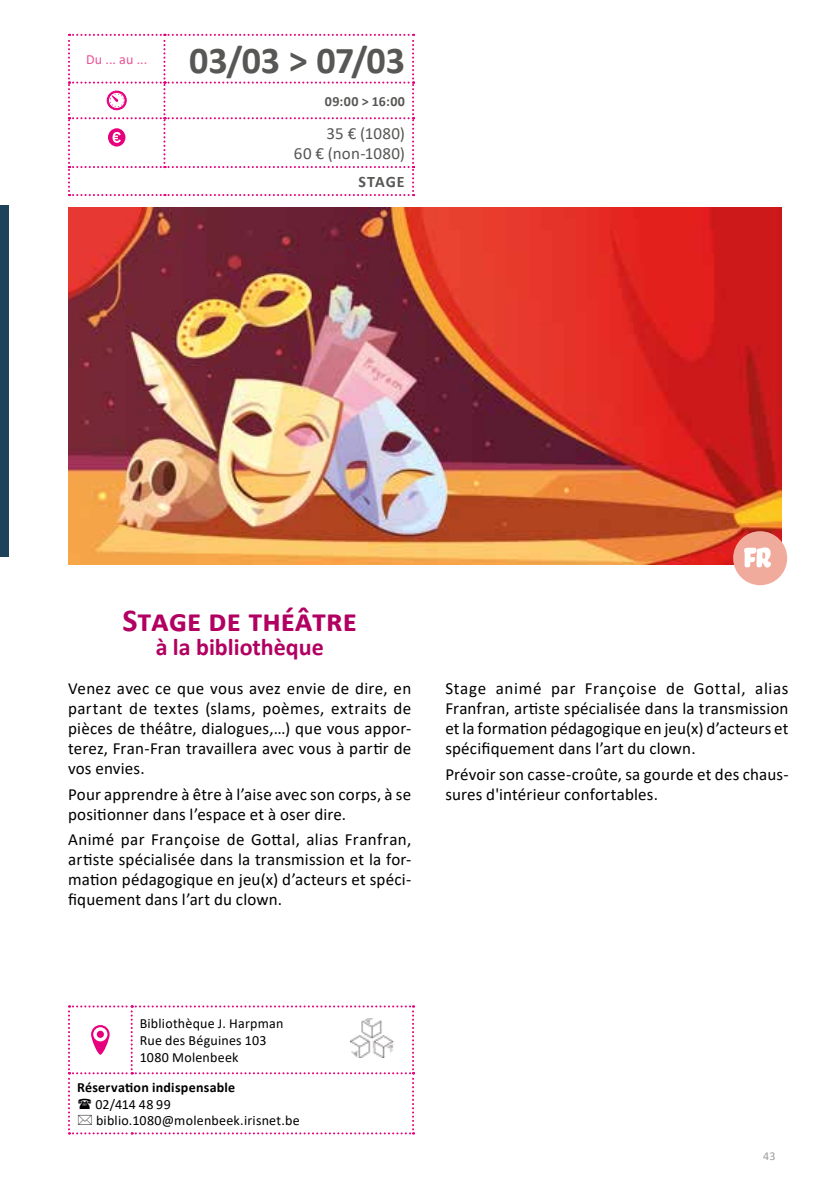
<style>
.page{position:relative;width:834px;height:1191px;background:#fff}
.page>*{position:absolute;margin:0;border:0;box-sizing:border-box;transform-origin:0 0}
.t1{font:700 38px "Calibri";letter-spacing:-.005em;color:#575756}
.t2{font:700 32px "Calibri";color:#b10061}
.t3{font:700 24px "Calibri";color:#b10061}
.t4{font:17px/20px "Calibri";letter-spacing:.01em;color:#000;text-align:justify}
.t5{font:17px/20px "Calibri";letter-spacing:.015em;color:#575756;text-align:right}
.t6{font:700 16px "Calibri";letter-spacing:.055em;color:#575756}
.t7{font:14px/16.8px "Calibri";letter-spacing:.015em;color:#000}
.t8{font:700 14px "Calibri";color:#000}
.t9{font:700 14px "Calibri";letter-spacing:.035em;color:#575756}
.t10{font:14px "Calibri";color:#ea5297}
.t11{font:12px "Calibri";color:#9d9d9c}
</style>
<div class="page">
<div style="left:0;top:205px;width:9px;height:351px;background:#1f425b"></div>
<svg style="left:68px;top:34px;width:346px;height:162px"></svg>
<img style="left:68px;top:208px;width:713px;height:356px">
<div style="left:733px;top:531px;width:54px;height:54px;background:#f1ab9c;border-radius:50%"></div>
<svg style="left:744px;top:547px;width:26px;height:20px"></svg>
<svg style="left:68px;top:1005px;width:346px;height:129px"></svg>
<p class="t10" style="left:86px;top:50px;width:63px">Du ... au ...</p>
<h1 class="t1" style="left:189px;top:33px;width:217px">03/03 &gt; 07/03</h1>
<p class="t9" style="left:325px;top:91px;width:82px">09:00 &gt; 16:00</p>
<p class="t5" style="left:294px;top:123px;width:113px">35 € (1080)<br>60 € (non-1080)</p>
<p class="t6" style="left:358px;top:170px;width:48px">STAGE</p>
<h2 class="t2" style="left:122px;top:597px;width:236px">Stage de théâtre</h2>
<h3 class="t3" style="left:156px;top:629px;width:169px">à la bibliothèque</h3>
<p class="t4" style="left:68px;top:678px;width:345px">Venez avec ce que vous avez envie de dire, en partant de textes (slams, poèmes, extraits de pièces de théâtre, dialogues,…) que vous appor&shy;terez, Fran-Fran travaillera avec vous à partir de vos envies.</p>
<p class="t4" style="left:68px;top:783px;width:345px">Pour apprendre à être à l’aise avec son corps, à se positionner dans l’espace et à oser dire.</p>
<p class="t4" style="left:68px;top:829px;width:345px">Animé par Françoise de Gottal, alias Franfran, artiste spécialisée dans la transmission et la for&shy;mation pédagogique en jeu(x) d’acteurs et spéci&shy;fiquement dans l’art du clown.</p>
<p class="t4" style="left:445px;top:678px;width:344px">Stage animé par Françoise de Gottal, alias Franfran, artiste spécialisée dans la transmission et la formation pédagogique en jeu(x) d’acteurs et spécifiquement dans l’art du clown.</p>
<p class="t4" style="left:445px;top:763px;width:344px">Prévoir son casse-croûte, sa gourde et des chaus&shy;sures d'intérieur confortables.</p>
<p class="t7" style="left:140px;top:1015px;width:145px">Bibliothèque J. Harpman<br>Rue des Béguines 103<br>1080 Molenbeek</p>
<p class="t8" style="left:77px;top:1077px;width:160px">Réservation indispensable</p>
<p class="t7" style="left:95px;top:1095px;width:206px">02/414 48 99 biblio.1080@molenbeek.irisnet.be</p>
<p class="t11" style="left:763px;top:1148px;width:14px">43</p>
</div>
